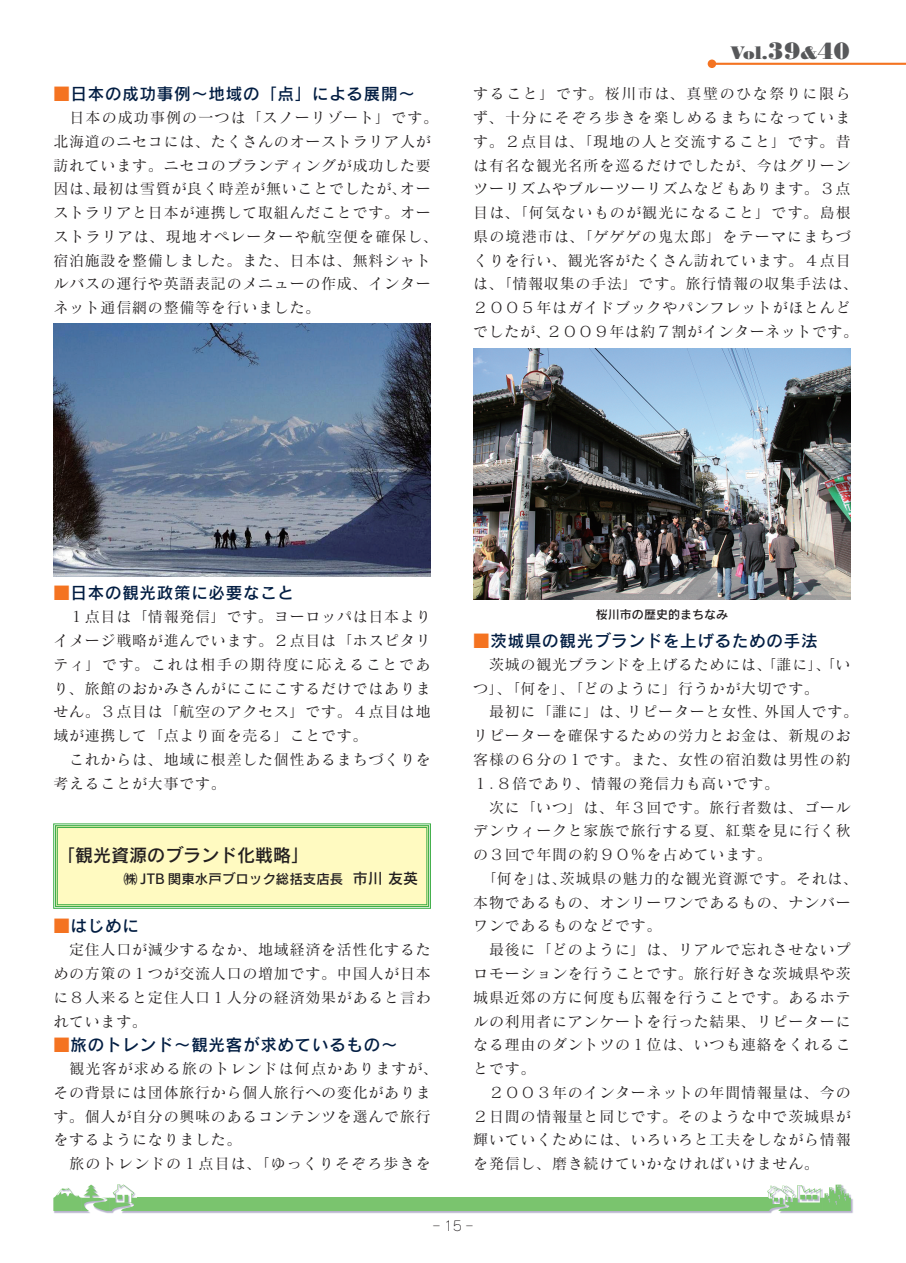
<style>
.page{position:relative;width:906px;height:1263px;background:#fff}
.page>*{position:absolute;margin:0;border:0;box-sizing:border-box;transform-origin:0 0}
.t1{font:900 18.9px "Bodoni D";color:#57585a}
.t2{font:18px "Rodin Pro DB";color:#231f20}
.t3{font:16.5px "Rodin Pro DB";letter-spacing:.045em;color:#021d42}
.t4{font:15px/23.7px "Matisse Pro M";letter-spacing:.05em;color:#231f20}
.t5{font:13.5px "Rodin Pro DB";color:#231f20}
.t6{font:13.5px "Rodin Pro L";color:#231f20;scale:.7 1}
.t7{font:12px "Rodin Pro DB";color:#231f20}
.s1{color:#f47321}
.s2{font-size:24.45px}
.s3{font-size:15px}
</style>
<div class="page">
<hr style="left:711px;top:63px;width:195px;height:2px;background:#f47321">
<div style="left:707px;top:60px;width:9px;height:8px;background:#f47321;border-radius:50%"></div>
<img style="left:54px;top:1184px;width:799px;height:29px">
<svg style="left:766px;top:1185px;width:85px;height:26px"></svg>
<svg style="left:53px;top:1184px;width:85px;height:27px"></svg>
<div style="left:137px;top:1198px;width:630px;height:13px;background:#7ac46e"></div>
<img style="left:53px;top:323px;width:378px;height:253px">
<img style="left:473px;top:349px;width:377px;height:251px">
<div style="left:53px;top:823px;width:378px;height:86px;background:#fffac1"></div>
<div style="left:55px;top:825px;width:374px;height:82px;border:1px solid #40ae49"></div>
<div style="left:57px;top:827px;width:370px;height:78px;border:1px solid #40ae49"></div>
<p class="t3" style="left:53px;top:83px;width:363px"><span class="s1">■</span>日本の成功事例～地域の「点」による展開～</p>
<p class="t4" style="left:53px;top:105px;width:386px">　日本の成功事例の一つは「スノーリゾート」です。北海道のニセコには、たくさんのオーストラリア人が訪れています。ニセコのブランディングが成功した要因は、最初は雪質が良く時差が無いことでしたが、オーストラリアと日本が連携して取組んだことです。オーストラリアは、現地オペレーターや航空便を確保し、宿泊施設を整備しました。また、日本は、無料シャトルバスの運行や英語表記のメニューの作成、インターネット通信網の整備等を行いました。</p>
<p class="t1" style="left:730px;top:42px;width:121px">Vol.<span class="s2">39</span>&amp;<span class="s2">40</span></p>
<p class="t4" style="left:473px;top:81px;width:386px">すること」です。桜川市は、真壁のひな祭りに限らず、十分にそぞろ歩きを楽しめるまちになっています。２点目は、「現地の人と交流すること」です。昔は有名な観光名所を巡るだけでしたが、今はグリーンツーリズムやブルーツーリズムなどもあります。３点目は、「何気ないものが観光になること」です。島根県の境港市は、「ゲゲゲの鬼太郎」をテーマにまちづくりを行い、観光客がたくさん訪れています。４点目は、「情報収集の手法」です。旅行情報の収集手法は、<br>２００５年はガイドブックやパンフレットがほとんどでしたが、２００９年は約７割がインターネットです。</p>
<p class="t3" style="left:53px;top:582px;width:242px"><span class="s1">■</span>日本の観光政策に必要なこと</p>
<p class="t4" style="left:53px;top:604px;width:379px">　１点目は「情報発信」です。ヨーロッパは日本よりイメージ戦略が進んでいます。２点目は「ホスピタリティ」です。これは相手の期待度に応えることであり、旅館のおかみさんがにこにこするだけではありません。３点目は「航空のアクセス」です。４点目は地域が連携して「点より面を売る」ことです。<br>　これからは、地域に根差した個性あるまちづくりを考えることが大事です。</p>
<p class="t2" style="left:57px;top:843px;width:254px">「観光資源のブランド化戦略」</p>
<p class="t5" style="left:124px;top:870px;width:296px">㈱ JTB 関東水戸ブロック総括支店長 <span class="s3">市川 友英</span></p>
<p class="t3" style="left:53px;top:915px;width:87px"><span class="s1">■</span>はじめに</p>
<p class="t4" style="left:53px;top:937px;width:379px;text-align:justify">　定住人口が減少するなか、地域経済を活性化するための方策の１つが交流人口の増加です。中国人が日本に８人来ると定住人口１人分の経済効果があると言われています。</p>
<p class="t3" style="left:53px;top:1034px;width:346px"><span class="s1">■</span>旅のトレンド～観光客が求めているもの～</p>
<p class="t4" style="left:53px;top:1056px;width:386px">　観光客が求める旅のトレンドは何点かありますが、その背景には団体旅行から個人旅行への変化があります。個人が自分の興味のあるコンテンツを選んで旅行をするようになりました。<br>　旅のトレンドの１点目は、「ゆっくりそぞろ歩きを</p>
<p class="t7" style="left:596px;top:606px;width:133px">桜川市の歴史的まちなみ</p>
<p class="t3" style="left:473px;top:630px;width:346px"><span class="s1">■</span>茨城県の観光ブランドを上げるための手法</p>
<p class="t4" style="left:473px;top:652px;width:386px">　茨城の観光ブランドを上げるためには、「誰に」、「いつ」、「何を」、「どのように」行うかが大切です。<br>　最初に「誰に」は、リピーターと女性、外国人です。リピーターを確保するための労力とお金は、新規のお客様の６分の１です。また、女性の宿泊数は男性の約<br>１．８倍であり、情報の発信力も高いです。<br>　次に「いつ」は、年３回です。旅行者数は、ゴールデンウィークと家族で旅行する夏、紅葉を見に行く秋の３回で年間の約９０％を占めています。<br>　「何を」は、茨城県の魅力的な観光資源です。それは、本物であるもの、オンリーワンであるもの、ナンバーワンであるものなどです。<br>　最後に「どのように」は、リアルで忘れさせないプロモーションを行うことです。旅行好きな茨城県や茨城県近郊の方に何度も広報を行うことです。あるホテルの利用者にアンケートを行った結果、リピーターになる理由のダントツの１位は、いつも連絡をくれることです。<br>　２００３年のインターネットの年間情報量は、今の<br>２日間の情報量と同じです。そのような中で茨城県が輝いていくためには、いろいろと工夫をしながら情報を発信し、磨き続けていかなければいけません。</p>
<p class="t6" style="left:432px;top:1217px;width:62px">−15−</p>
</div>
